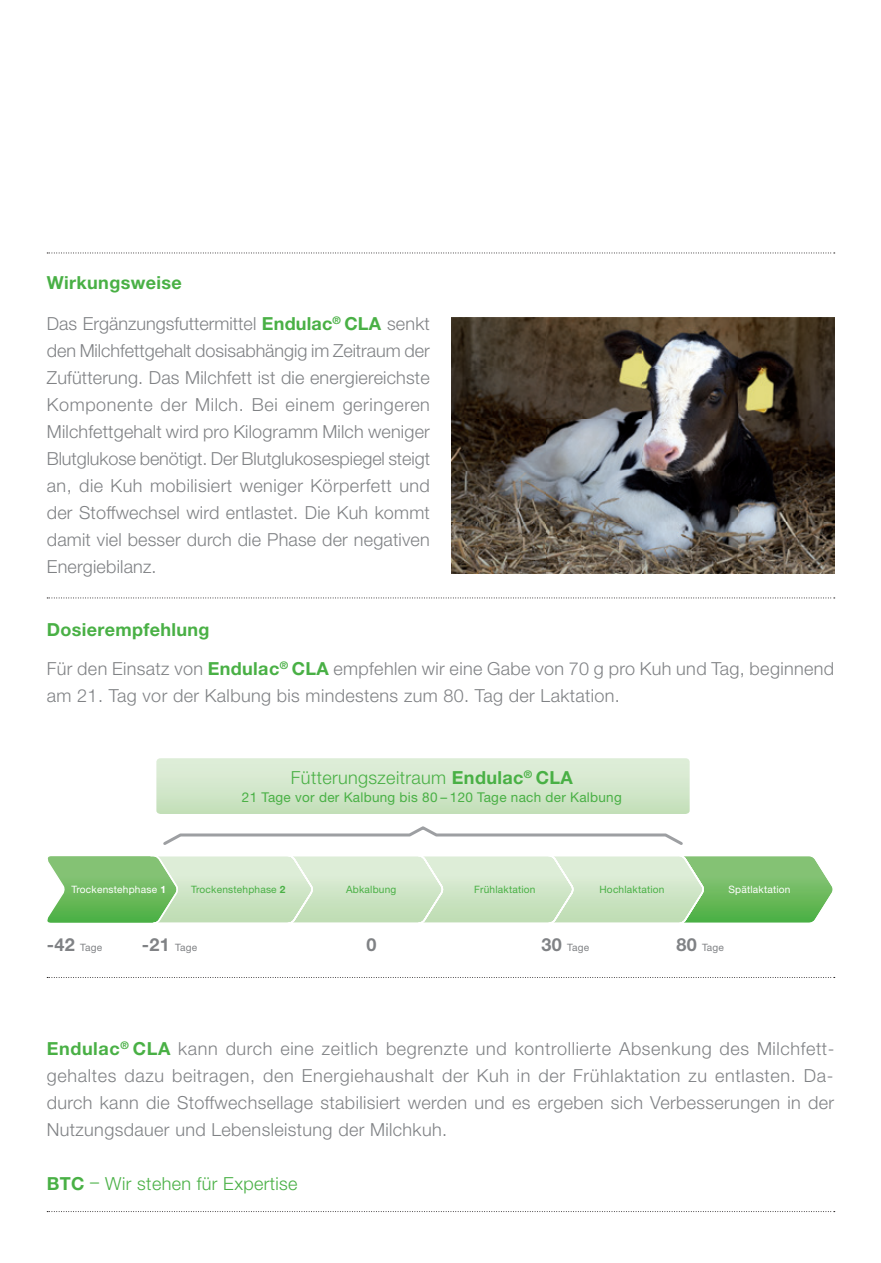
<style>
.page{position:relative;width:881px;height:1263px;background:#fff}
.page>*{position:absolute;margin:0;border:0;box-sizing:border-box;transform-origin:0 0}
.t1{font:300 18px/27px "Helvetica Neue LT Std";letter-spacing:.02em;color:#808285;text-align:justify}
.t2{font:300 18px "Helvetica Neue LT Std";letter-spacing:.02em;color:#49b045}
.t3{font:700 18px "Helvetica Neue LT Std";letter-spacing:.02em;color:#49b045}
.t4{font:700 18px "Helvetica Neue LT Std";color:#808285}
.t5{font:13.5px "Helvetica Neue LT Std";letter-spacing:.02em;color:#49b045}
.t6{font:10.2px "Helvetica Neue LT Std";letter-spacing:.02em;color:#49b045}
.t7{font:10.2px "Helvetica Neue LT Std";letter-spacing:.02em;color:#fff}
.t8{font:10.2px "Helvetica Neue LT Std";letter-spacing:.02em;color:#808285}
.s1{font-weight:700;color:#49b045}
.s2{font-weight:700}
.s3{font-weight:700;font-size:18px}
</style>
<div class="page">
<svg style="left:47px;top:1211px;width:787px;height:1px"></svg>
<svg style="left:47px;top:253px;width:787px;height:1px"></svg>
<svg style="left:47px;top:598px;width:787px;height:1px"></svg>
<svg style="left:47px;top:977px;width:787px;height:1px"></svg>
<img style="left:451px;top:318px;width:382px;height:255px">
<svg style="left:156px;top:758px;width:533px;height:56px;background:#d2e7cb"></svg>
<svg style="left:47px;top:856px;width:786px;height:67px;background:#b5daac"></svg>
<svg style="left:163px;top:826px;width:520px;height:19px"></svg>
<p class="t3" style="left:47px;top:271px;width:136px">Wirkungsweise</p>
<p class="t1" style="left:47px;top:310px;width:384px">Das Ergänzungsfuttermittel <span class="s1">Endulac</span><sup>®</sup> <span class="s1">CLA</span> senkt den Milchfettgehalt dosisabhängig im Zeitraum der Zufütterung. Das Milchfett ist die energiereichste Komponente der Milch. Bei einem geringeren Milchfettgehalt wird pro Kilogramm Milch weniger Blutglukose benötigt. Der Blutglukosespiegel steigt an, die Kuh mobilisiert weniger Körperfett und der Stoffwechsel wird entlastet. Die Kuh kommt damit viel besser durch die Phase der negativen Energiebilanz.</p>
<p class="t1" style="left:47px;top:610px;width:788px;line-height:38.8px"><span class="s1">Dosierempfehlung<br></span>Für den Einsatz von <span class="s1">Endulac</span><sup>®</sup> <span class="s1">CLA</span> empfehlen wir eine Gabe von 70 g pro Kuh und Tag, beginnend</p>
<p class="t1" style="left:47px;top:682px;width:574px">am 21. Tag vor der Kalbung bis mindestens zum 80. Tag der Laktation.</p>
<p class="t2" style="left:291px;top:766px;width:283px">Fütterungszeitraum <span class="s2">Endulac</span><sup>®</sup> <span class="s2">CLA</span></p>
<p class="t5" style="left:242px;top:789px;width:381px">21 Tage vor der Kalbung bis 80 – 120 Tage nach der Kalbung</p>
<p class="t7" style="left:71px;top:883px;width:96px">Trockenstehphase <span class="s2">1</span></p>
<p class="t6" style="left:191px;top:883px;width:96px">Trockenstehphase <span class="s2">2</span></p>
<p class="t6" style="left:346px;top:883px;width:52px">Abkalbung</p>
<p class="t6" style="left:474px;top:883px;width:63px">Frühlaktation</p>
<p class="t6" style="left:599px;top:883px;width:67px">Hochlaktation</p>
<p class="t7" style="left:728px;top:883px;width:64px">Spätlaktation</p>
<p class="t8" style="left:47px;top:942px;width:57px"><span class="s3">-42</span> Tage</p>
<p class="t8" style="left:142px;top:942px;width:57px"><span class="s3">-21</span> Tage</p>
<p class="t4" style="left:366px;top:934px;width:12px">0</p>
<p class="t8" style="left:541px;top:942px;width:49px"><span class="s3">30</span> Tage</p>
<p class="t8" style="left:676px;top:942px;width:49px"><span class="s3">80</span> Tage</p>
<p class="t1" style="left:47px;top:1034px;width:789px"><span class="s1">Endulac</span><sup>®</sup> <span class="s1">CLA</span> kann durch eine zeitlich begrenzte und kontrollierte Absenkung des Milchfett&shy;gehaltes dazu beitragen, den Energiehaushalt der Kuh in der Frühlaktation zu entlasten. Da&shy;durch kann die Stoffwechsellage stabilisiert werden und es ergeben sich Verbesserungen in der Nutzungsdauer und Lebensleistung der Milchkuh.</p>
<p class="t2" style="left:47px;top:1172px;width:252px"><span class="s2">BTC</span> – Wir stehen für Expertise</p>
</div>
